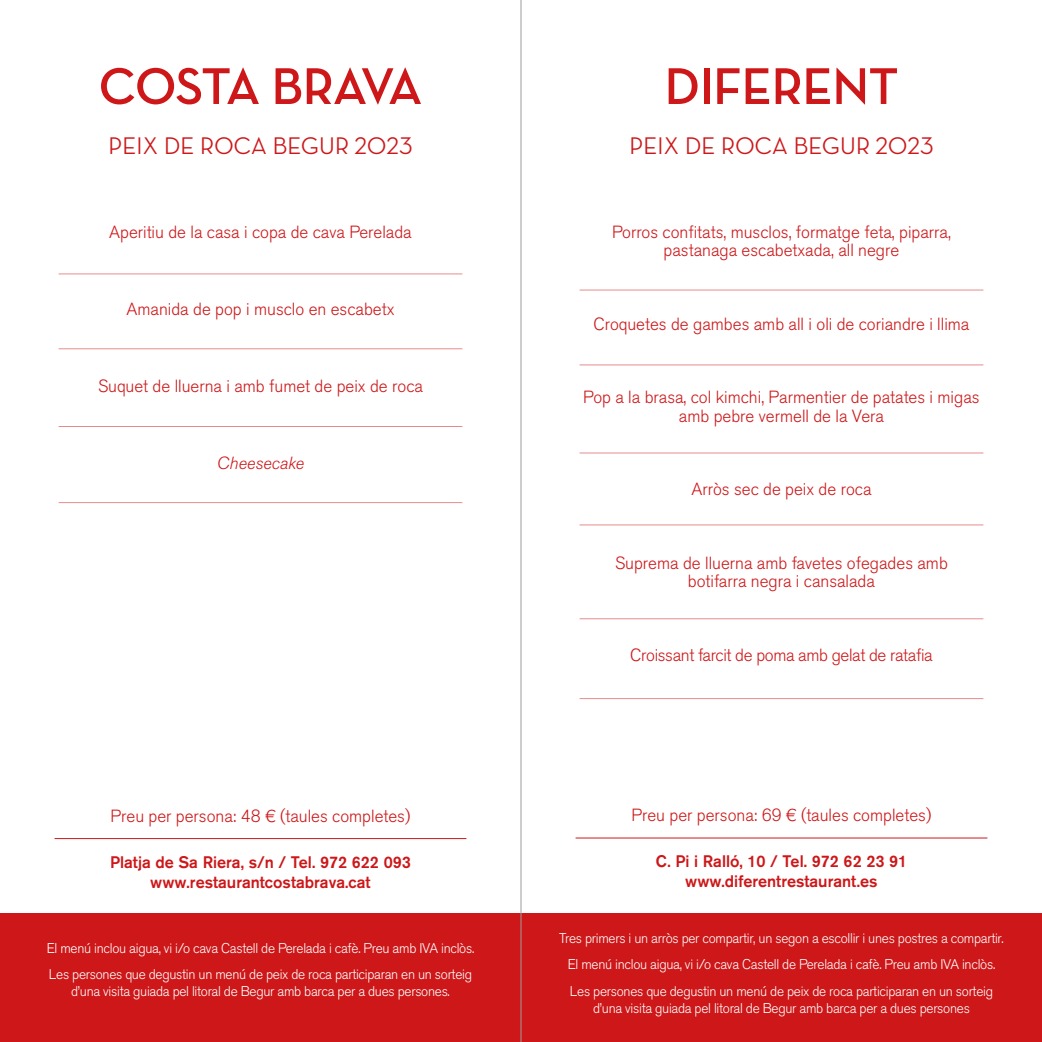
<style>
.page{position:relative;width:1042px;height:1042px;background:#fff}
.page>*{position:absolute;margin:0;border:0;box-sizing:border-box;transform-origin:0 0}
.t1{font:700 52.5px "Neutra Disp";letter-spacing:-.025em;color:#cd1719}
.t2{font:700 52.5px "Neutra Disp";color:#cd1719}
.t3{font:500 24.5px "Neutra Disp";letter-spacing:.01em;color:#cd1719}
.t4{font:300 17.5px/18.4px "Akzidenz Grotesk BQ";color:#cd1719;text-align:center}
.t5{font:300 17.5px "Akzidenz Grotesk BQ";letter-spacing:-.02em;color:#cd1719}
.t6{font:italic 300 17.5px "Akzidenz Grotesk BQ";color:#cd1719}
.t7{font:500 16.62px/19.9px "Akzidenz Grotesk BQ";color:#cd1719;text-align:center}
.t8{font:300 14px/26.8px "Akzidenz Grotesk BQ";letter-spacing:-.02em;color:#fff}
</style>
<div class="page">
<div style="left:0;top:913px;width:1042px;height:129px;background:#cd1719"></div>
<hr style="left:55px;top:838px;width:411px;height:1px;background:#cd1719">
<hr style="left:59px;top:274px;width:403px;height:1px;background:#cd1719">
<hr style="left:59px;top:348px;width:403px;height:1px;background:#cd1719">
<hr style="left:59px;top:426px;width:403px;height:1px;background:#cd1719">
<hr style="left:59px;top:502px;width:403px;height:1px;background:#cd1719">
<hr style="left:575px;top:837px;width:412px;height:1px;background:#cd1719">
<hr style="left:579px;top:290px;width:404px;height:1px;background:#cd1719">
<hr style="left:579px;top:365px;width:404px;height:1px;background:#cd1719">
<hr style="left:579px;top:453px;width:404px;height:1px;background:#cd1719">
<hr style="left:579px;top:525px;width:404px;height:1px;background:#cd1719">
<hr style="left:579px;top:698px;width:404px;height:1px;background:#cd1719">
<hr style="left:579px;top:618px;width:404px;height:1px;background:#cd1719">
<hr style="left:520px;top:0;width:1px;height:1042px;background:#9d9d9c">
<h1 class="t1" style="left:99px;top:58px;width:325px">COSTA BRAVA</h1>
<h1 class="t2" style="left:665px;top:58px;width:235px">DIFERENT</h1>
<h2 class="t3" style="left:109px;top:131px;width:305px">PEIX DE ROCA BEGUR 2023</h2>
<h2 class="t3" style="left:629px;top:131px;width:305px">PEIX DE ROCA BEGUR 2023</h2>
<p class="t4" style="left:109px;top:224px;width:304px">Aperitiu de la casa i copa de cava Perelada</p>
<p class="t4" style="left:127px;top:301px;width:269px">Amanida de pop i musclo en escabetx</p>
<p class="t4" style="left:98px;top:378px;width:326px">Suquet de lluerna i amb fumet de peix de roca</p>
<p class="t6" style="left:217px;top:456px;width:89px">Cheesecake</p>
<p class="t4" style="left:111px;top:807px;width:301px">Preu per persona: 48 € (taules completes)</p>
<p class="t7" style="left:110px;top:853px;width:302px">Platja de Sa Riera, s/n / Tel. 972 622 093 www.restaurantcostabrava.cat</p>
<p class="t8" style="left:47px;top:935px;width:429px">El menú inclou aigua, vi i/o cava Castell de Perelada i cafè. Preu amb IVA inclòs.<br>Les persones que degustin un menú de peix de roca participaran en un sorteig</p>
<p class="t8" style="left:71px;top:979px;width:380px">d’una visita guiada pel litoral de Begur amb barca per a dues persones.</p>
<p class="t4" style="left:612px;top:224px;width:340px">Porros confitats, musclos, formatge feta, piparra, pastanaga escabetxada, all negre</p>
<p class="t4" style="left:593px;top:316px;width:377px">Croquetes de gambes amb all i oli de coriandre i llima</p>
<p class="t4" style="left:583px;top:389px;width:398px">Pop a la brasa, col kimchi, Parmentier de patates i migas amb pebre vermell de la Vera</p>
<p class="t4" style="left:691px;top:481px;width:182px">Arròs sec de peix de roca</p>
<p class="t4" style="left:615px;top:555px;width:334px">Suprema de lluerna amb favetes ofegades amb botifarra negra i cansalada</p>
<p class="t5" style="left:630px;top:647px;width:304px">Croissant farcit de poma amb gelat de ratafia</p>
<p class="t4" style="left:631px;top:807px;width:301px">Preu per persona: 69 € (taules completes)</p>
<p class="t7" style="left:656px;top:852px;width:253px">C. Pi i Ralló, 10 / Tel. 972 62 23 91 www.diferentrestaurant.es</p>
<p class="t8" style="left:559px;top:925px;width:446px;text-align:center">Tres primers i un arròs per compartir, un segon a escollir i unes postres a compartir.<br>El menú inclou aigua, vi i/o cava Castell de Perelada i cafè. Preu amb IVA inclòs.<br>Les persones que degustin un menú de peix de roca participaran en un sorteig</p>
<p class="t8" style="left:593px;top:996px;width:378px">d’una visita guiada pel litoral de Begur amb barca per a dues persones</p>
</div>
